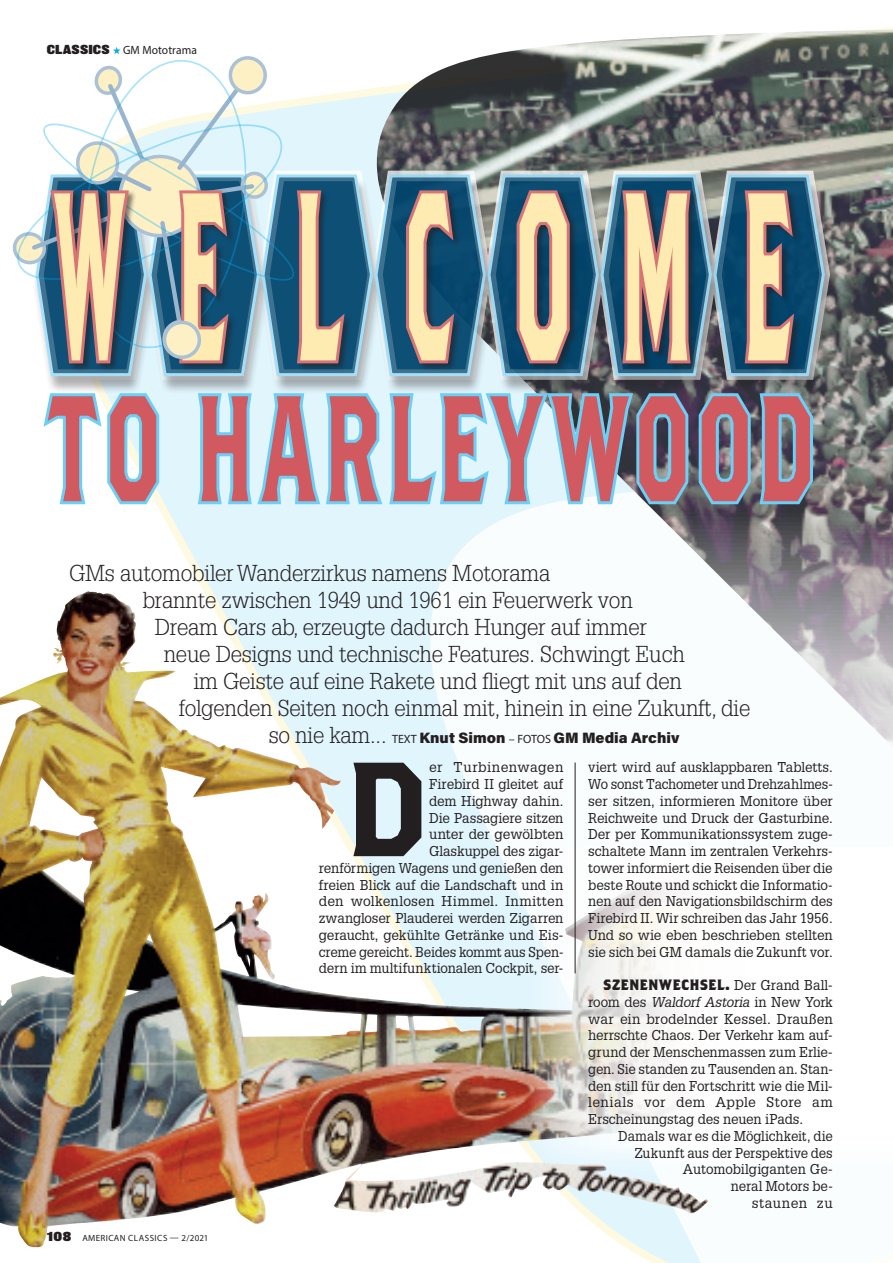
<style>
.page{position:relative;width:893px;height:1263px;background:#fff}
.page>*{position:absolute;margin:0;border:0;box-sizing:border-box;transform-origin:0 0}
.t1{font:238.5px "Brothers OT";letter-spacing:.65em;color:#feebb2;scale:.34 1}
.t2{font:150px "Brothers OT";letter-spacing:.07em;color:#d15a60;scale:.59 1}
.t3{font:133.5px "Brothers OT";color:#231f20;scale:.96 1}
.t4{font:300 22.5px "Glypha LT Std";letter-spacing:-.01em;color:#231f20}
.t5{font:900 15px "Acumin Pro";color:#231f20}
.t6{font:700 15px "Brothers OT";letter-spacing:.015em;color:#231f20}
.t7{font:13.95px/16.8px "Glypha LT Std";letter-spacing:-.005em;color:#231f20;text-align:justify;scale:.96 1}
.t8{font:13.95px/16.8px "Glypha LT Std";letter-spacing:-.005em;color:#231f20;text-align:right}
.t9{font:13.95px/16.8px "Glypha LT Std";letter-spacing:-.005em;color:#231f20;text-align:right;scale:.94 1}
.t10{font:12px "Myriad Pro";letter-spacing:.005em;color:#231f20;scale:.96 1}
.t11{font:9px "Myriad Pro";letter-spacing:.04em;color:#231f20}
.s1{font-family:"Balboa";font-weight:900}
.s2{font-family:"Glypha LT Std";font-weight:300;font-size:22.5px}
.s3{font-family:"Myriad Pro";font-weight:400;font-size:12px}
.s4{font-family:"Glypha LT Std";font-weight:400;font-size:13.95px}
.s5{font-style:italic}
.s6{font-family:"Balboa";font-weight:900;font-size:12px}
</style>
<div class="page">
<svg style="left:86px;top:538px;width:263px;height:54px"></svg>
<svg style="left:547px;top:1187px;width:161px;height:76px"></svg>
<img style="left:349px;top:27px;width:544px;height:820px">
<img style="left:0;top:592px;width:547px;height:656px">
<img style="left:489px;top:847px;width:183px;height:340px">
<svg style="left:12px;top:47px;width:819px;height:491px;background:#8ea1ac"></svg>
<hr style="left:575px;top:762px;width:1px;height:211px;background:#231f20">
<p class="t10" style="left:47px;top:43px;width:158px"><span class="s1">CLASSICS</span> GM Mototrama</p>
<h1 class="t1" style="left:55px;top:170px;width:2164px">WELCOME</h1>
<h2 class="t2" style="left:48px;top:381px;width:1305px">TO HARLEYWOOD</h2>
<h3 class="t4" style="left:69px;top:560px;width:483px">GMs automobiler Wanderzirkus namens Motorama</h3>
<h3 class="t4" style="left:143px;top:587px;width:492px">brannte zwischen 1949 und 1961 ein Feuerwerk von</h3>
<h3 class="t4" style="left:155px;top:614px;width:494px">Dream Cars ab, erzeugte dadurch Hunger auf immer</h3>
<h3 class="t4" style="left:164px;top:641px;width:523px">neue Designs und technische Features. Schwingt Euch</h3>
<h3 class="t4" style="left:194px;top:668px;width:490px">im Geiste auf eine Rakete und fliegt mit uns auf den</h3>
<h3 class="t4" style="left:179px;top:695px;width:573px">folgenden Seiten noch einmal mit, hinein in eine Zukunft, die</h3>
<p class="t5" style="left:269px;top:727px;width:412px"><span class="s2">so nie kam...</span> <span class="s3">TEXT</span> Knut Simon <span class="s3">– FOTOS</span> GM Media Archiv</p>
<h3 class="t3" style="left:343px;top:749px;width:94px">D</h3>
<p class="t7" style="left:588px;top:759px;width:256px">viert wird auf ausklappbaren Tabletts.<br>Wo sonst Tachometer und Drehzahlmes&shy;ser sitzen, informieren Monitore über Reichweite und Druck der Gasturbine.<br>Der per Kommunikationssystem zuge&shy;schaltete Mann im zentralen Verkehrs&shy;tower informiert die Reisenden über die beste Route und schickt die Informatio&shy;nen auf den Navigationsbildschirm des Firebird II. Wir schreiben das Jahr 1956.<br>Und so wie eben beschrieben stellten sie sich bei GM damals die Zukunft vor.</p>
<p class="t6" style="left:603px;top:978px;width:231px">SZENENWECHSEL. <span class="s4">Der Grand Ball-</span></p>
<p class="t7" style="left:588px;top:993px;width:256px">room des <span class="s5">Waldorf Astoria</span> in New York war ein brodelnder Kessel. Draußen herrschte Chaos. Der Verkehr kam auf&shy;grund der Menschenmassen zum Erlie&shy;gen. Sie standen zu Tausenden an. Stan&shy;den still für den Fortschritt wie die Mil&shy;lenials vor dem Apple Store am Erscheinungstag des neuen iPads.</p>
<p class="t9" style="left:618px;top:1127px;width:230px">Damals war es die Möglichkeit, die<br>Zukunft aus der Perspektive des<br>Automobilgiganten Ge-<br>neral Motors be-<br>staunen zu</p>
<p class="t8" style="left:319px;top:759px;width:246px">er Turbinenwagen<br>Firebird II gleitet auf<br>dem Highway dahin.<br>Die Passagiere sitzen<br>unter der gewölbten<br>Glaskuppel des zigar-<br>renförmigen Wagens und genießen den freien Blick auf die Landschaft und in den wolkenlosen Himmel. Inmitten zwangloser Plauderei werden Zigarren geraucht, gekühlte Getränke und Eis&shy;creme gereicht. Beides kommt aus Spen&shy;dern im multifunktionalen Cockpit, ser-</p>
<p class="t11" style="left:47px;top:1233px;width:163px"><span class="s6">108</span> AMERICAN CLASSICS — 2/2021</p>
</div>
